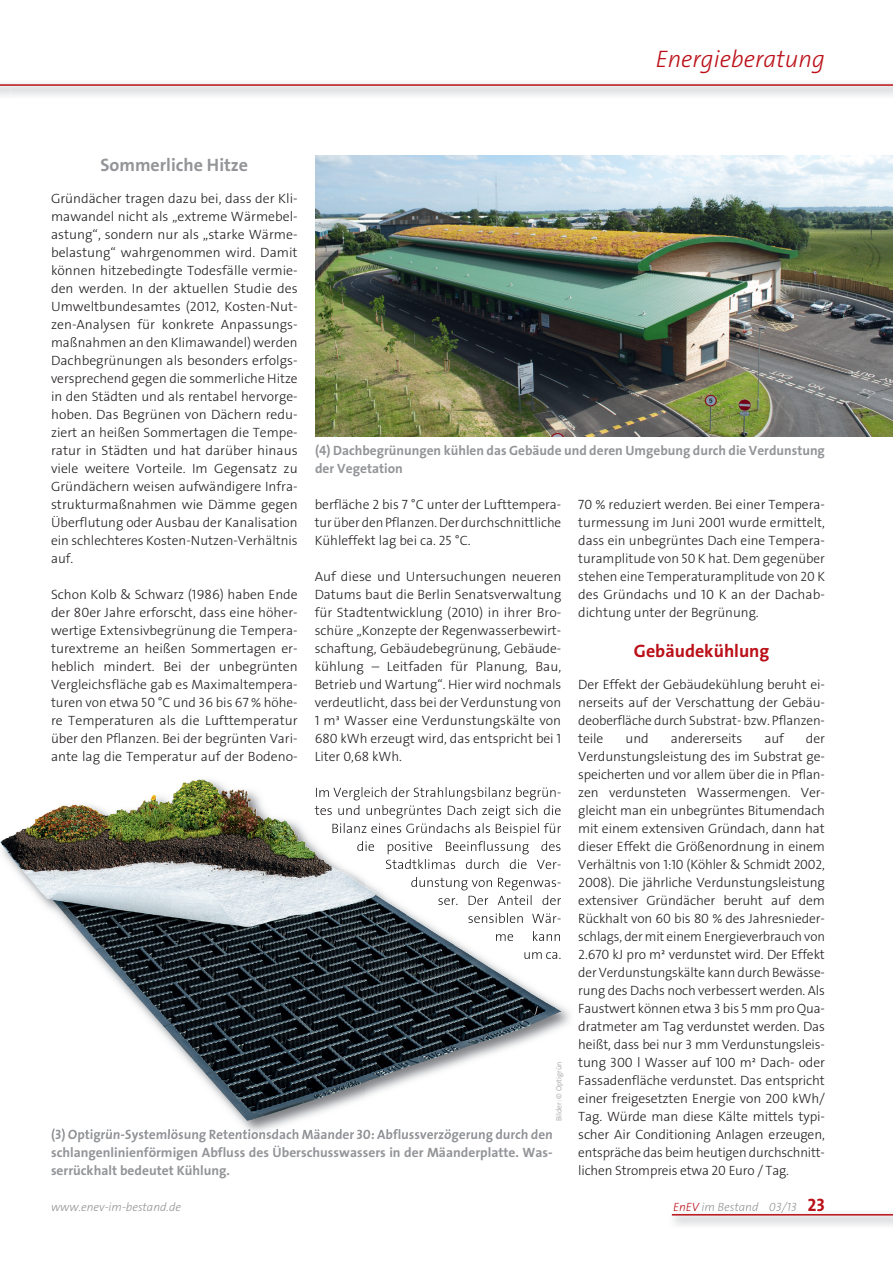
<style>
.page{position:relative;width:893px;height:1263px;background:#fff}
.page>*{position:absolute;margin:0;border:0;box-sizing:border-box;transform-origin:0 0}
.t1{font:italic 24px "The Sans Light";color:#bb1018}
.t2{font:700 18px "The Sans";color:#939598}
.t3{font:700 18px "The Sans";color:#bb1018}
.t4{font:13.5px/18px "The Sans Light";color:#231f20;text-align:justify}
.t5{font:700 13.5px/18px "The Sans";color:#939598;text-align:justify}
.t6{font:italic 12px "The Sans Light";color:#939598}
.t7{font:7.5px "The Sans Light";color:#939598}
.s1{color:#bb1018}
.s2{font-family:"The Sans";font-weight:700;font-style:normal;font-size:18px;color:#bb1018}
</style>
<div class="page">
<hr style="left:0;top:84px;width:893px;height:2px;background:#bb1018">
<img style="left:673px;top:1209px;width:24px;height:2px">
<img style="left:702px;top:1209px;width:103px;height:4px">
<svg style="left:808px;top:1209px;width:16px;height:2px"></svg>
<hr style="left:672px;top:1214px;width:221px;height:1px;background:#bb1018">
<img style="left:0;top:779px;width:570px;height:355px">
<img style="left:316px;top:787px;width:245px;height:13px">
<img style="left:315px;top:805px;width:246px;height:13px">
<img style="left:332px;top:823px;width:229px;height:13px">
<img style="left:357px;top:841px;width:204px;height:13px">
<img style="left:386px;top:859px;width:175px;height:10px">
<img style="left:411px;top:877px;width:150px;height:13px">
<img style="left:438px;top:895px;width:123px;height:10px">
<img style="left:468px;top:913px;width:93px;height:10px">
<img style="left:496px;top:931px;width:65px;height:10px">
<img style="left:524px;top:952px;width:37px;height:7px">
<img style="left:52px;top:1128px;width:501px;height:6px">
<img style="left:136px;top:779px;width:64px;height:31px">
<img style="left:315px;top:156px;width:578px;height:280px">
<h1 class="t1" style="left:656px;top:47px;width:171px">Energieberatung</h1>
<h2 class="t2" style="left:100px;top:156px;width:149px">Sommerliche Hitze</h2>
<p class="t4" style="left:51px;top:190px;width:248px">Gründächer tragen dazu bei, dass der Kli&shy;mawandel nicht als „extreme Wärmebel&shy;astung“, sondern nur als „starke Wärme&shy;belastung“ wahrgenommen wird. Damit können hitzebedingte Todesfälle vermie&shy;den werden. In der aktuellen Studie des Umweltbundesamtes (2012, Kosten-Nut&shy;zen-Analysen für konkrete Anpassungs&shy;maßnahmen an den Klimawandel) werden Dachbegrünungen als besonders erfolgs&shy;versprechend gegen die sommerliche Hitze in den Städten und als rentabel hervorge&shy;hoben. Das Begrünen von Dächern redu&shy;ziert an heißen Sommertagen die Tempe&shy;ratur in Städten und hat darüber hinaus viele weitere Vorteile. Im Gegensatz zu Gründächern weisen aufwändigere Infra&shy;strukturmaßnahmen wie Dämme gegen Überflutung oder Ausbau der Kanalisation ein schlechteres Kosten-Nutzen-Verhältnis auf.</p>
<p class="t4" style="left:51px;top:586px;width:248px">Schon Kolb &amp; Schwarz (1986) haben Ende der 80er Jahre erforscht, dass eine höher&shy;wertige Extensivbegrünung die Tempera&shy;turextreme an heißen Sommertagen er&shy;heblich mindert. Bei der unbegrünten Vergleichsfläche gab es Maximaltempera&shy;turen von etwa 50 °C und 36 bis 67 % höhe&shy;re Temperaturen als die Lufttemperatur über den Pflanzen. Bei der begrünten Vari&shy;ante lag die Temperatur auf der Bodeno-</p>
<p class="t5" style="left:315px;top:442px;width:511px">(4) Dachbegrünungen kühlen das Gebäude und deren Umgebung durch die Verdunstung der Vegetation</p>
<p class="t4" style="left:315px;top:496px;width:248px">berfläche 2 bis 7 °C unter der Lufttempera&shy;tur über den Pflanzen. Der durchschnittliche Kühleffekt lag bei ca. 25 °C.</p>
<p class="t4" style="left:315px;top:568px;width:248px">Auf diese und Untersuchungen neueren Datums baut die Berlin Senatsverwaltung für Stadtentwicklung (2010) in ihrer Bro&shy;schüre „Konzepte der Regenwasserbewirt&shy;schaftung, Gebäudebegrünung, Gebäude&shy;kühlung – Leitfaden für Planung, Bau, Betrieb und Wartung“. Hier wird nochmals verdeutlicht, dass bei der Verdunstung von 1 m³ Wasser eine Verdunstungskälte von 680 kWh erzeugt wird, das entspricht bei 1<br>Liter 0,68 kWh.</p>
<p class="t4" style="left:578px;top:496px;width:248px">70 % reduziert werden. Bei einer Tempera&shy;turmessung im Juni 2001 wurde ermittelt, dass ein unbegrüntes Dach eine Tempera&shy;turamplitude von 50 K hat. Dem gegenüber stehen eine Temperaturamplitude von 20 K des Gründachs und 10 K an der Dachab&shy;dichtung unter der Begrünung.</p>
<h2 class="t3" style="left:634px;top:642px;width:137px">Gebäudekühlung</h2>
<p class="t4" style="left:578px;top:676px;width:248px">Der Effekt der Gebäudekühlung beruht ei&shy;nerseits auf der Verschattung der Gebäu&shy;deoberfläche durch Substrat- bzw. Pflanzen&shy;teile</p>
<p class="t4" style="left:626px;top:730px;width:25px">und</p>
<p class="t4" style="left:671px;top:730px;width:73px">andererseits</p>
<p class="t4" style="left:764px;top:730px;width:21px">auf</p>
<p class="t4" style="left:578px;top:730px;width:248px;text-indent:228px">der Verdunstungsleistung des im Substrat ge&shy;speicherten und vor allem über die in Pflan&shy;zen verdunsteten Wassermengen. Ver&shy;gleicht man ein unbegrüntes Bitumendach mit einem extensiven Gründach, dann hat dieser Effekt die Größenordnung in einem Verhältnis von 1:10 (Köhler &amp; Schmidt 2002, 2008). Die jährliche Verdunstungsleistung extensiver Gründächer beruht auf dem Rückhalt von 60 bis 80 % des Jahresnieder&shy;schlags, der mit einem Energieverbrauch von 2.670 kJ pro m² verdunstet wird. Der Effekt der Verdunstungskälte kann durch Bewässe&shy;rung des Dachs noch verbessert werden. Als Faustwert können etwa 3 bis 5 mm pro Qua&shy;dratmeter am Tag verdunstet werden. Das heißt, dass bei nur 3 mm Verdunstungsleis&shy;tung 300 l Wasser auf 100 m² Dach- oder Fassadenfläche verdunstet. Das entspricht einer freigesetzten Energie von 200 kWh/ Tag. Würde man diese Kälte mittels typi&shy;scher Air Conditioning Anlagen erzeugen, entspräche das beim heutigen durchschnitt&shy;lichen Strompreis etwa 20 Euro / Tag.</p>
<p class="t7" style="left:555px;top:1121px;width:61px;rotate:-90deg">Bilder: © Optigrün</p>
<p class="t5" style="left:51px;top:1126px;width:503px">(3) Optigrün-Systemlösung Retentionsdach Mäander 30: Abflussverzögerung durch den schlangenlinienförmigen Abfluss des Überschusswassers in der Mäanderplatte. Was&shy;serrückhalt bedeutet Kühlung.</p>
<p class="t6" style="left:51px;top:1201px;width:132px">www.enev-im-bestand.de</p>
<p class="t6" style="left:673px;top:1201px;width:153px"><span class="s1">EnEV</span> im Bestand 03/13 <span class="s2">23</span></p>
</div>
